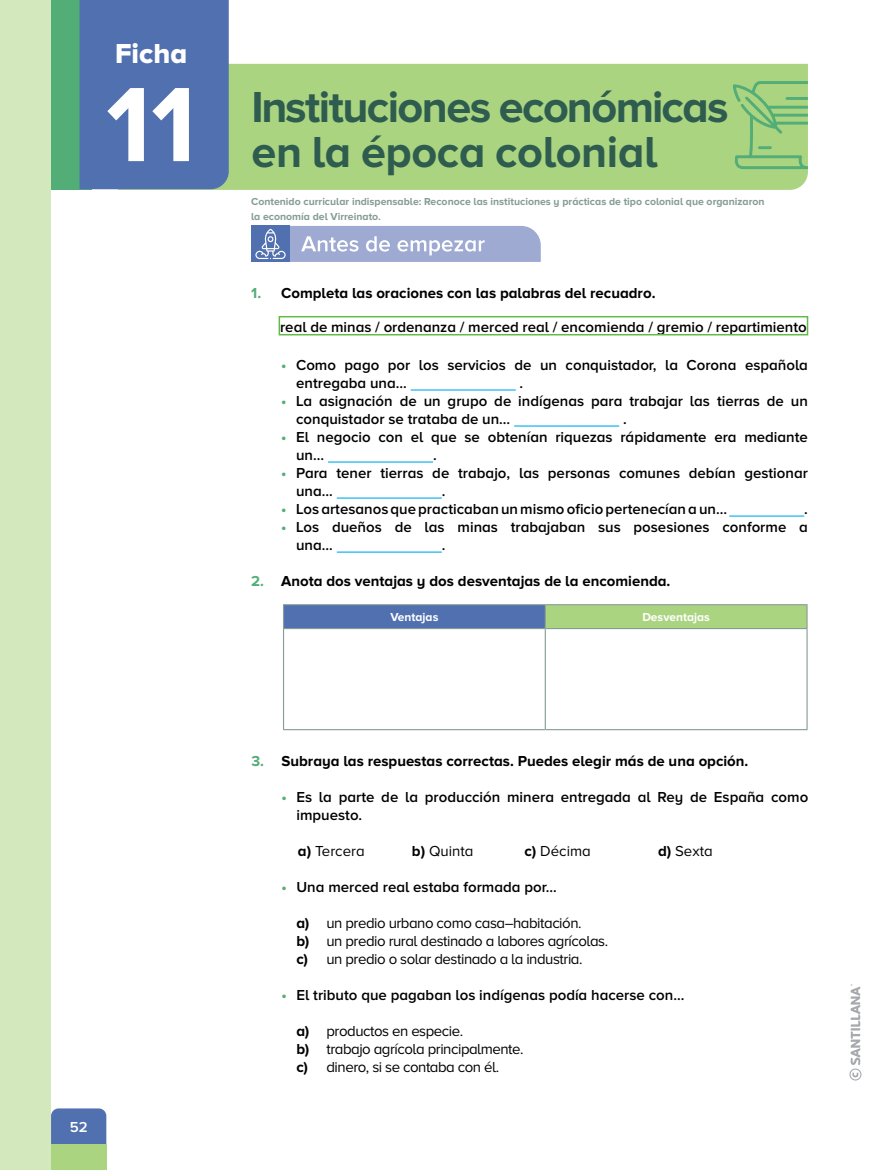
<style>
.page{position:relative;width:893px;height:1170px;background:#fff}
.page>*{position:absolute;margin:0;border:0;box-sizing:border-box;transform-origin:0 0}
.t1{font:700 109.5px "Proxima Nova A";color:#fff}
.t2{font:700 45px "Proxima Nova A";letter-spacing:-.035em;color:#2e5d4f}
.t3{font:700 45px "Proxima Nova A";letter-spacing:-.01em;color:#2e5d4f}
.t4{font:28.5px "Proxima Nova A Extrabld";color:#fff}
.t5{font:600 15px/18px "Proxima Nova A";color:#000}
.t6{font:15px/18px "Proxima Nova A";letter-spacing:-.03em;color:#000}
.t7{font:700 15px "Proxima Nova A";color:#000}
.t8{font:15px "Proxima Nova A";color:#000}
.t9{font:600 15px "Proxima Nova A";color:#fff}
.t10{font:700 12px "Proxima Nova A";color:#fff}
.t11{font:700 10.5px/15px "Proxima Nova A";color:#869c96}
.s1{color:#53ad77}
.s2{font-weight:700;color:#53ad77}
.s3{font-weight:700}
</style>
<div class="page">
<div style="left:118px;top:64px;width:690px;height:126px;background:#abd481"></div>
<svg style="left:733px;top:81px;width:75px;height:88px;background:#95ca7e"></svg>
<div style="left:0;top:0;width:51px;height:1169px;background:#d3e8bc"></div>
<div style="left:51px;top:0;width:41px;height:189px;background:#53ad77"></div>
<div style="left:80px;top:0;width:149px;height:189px;background:#5170b0"></div>
<div style="left:51px;top:1108px;width:55px;height:36px;background:#5170b0"></div>
<div style="left:51px;top:1144px;width:55px;height:25px;background:#abd481"></div>
<div style="left:279px;top:316px;width:529px;height:19px;border:2px solid #62bb46"></div>
<div style="left:284px;top:604px;width:261px;height:24px;background:#5170b0"></div>
<div style="left:545px;top:604px;width:262px;height:24px;background:#abd481"></div>
<hr style="left:545px;top:629px;width:1px;height:100px;background:#869c96">
<hr style="left:806px;top:629px;width:2px;height:100px;background:#869c96">
<hr style="left:283px;top:729px;width:262px;height:1px;background:#869c96">
<hr style="left:545px;top:729px;width:263px;height:1px;background:#869c96">
<hr style="left:283px;top:629px;width:1px;height:100px;background:#869c96">
<svg style="left:283px;top:605px;width:1px;height:23px"></svg>
<hr style="left:283px;top:604px;width:262px;height:1px;background:#869c96">
<hr style="left:283px;top:628px;width:262px;height:1px;background:#869c96">
<hr style="left:545px;top:604px;width:263px;height:1px;background:#869c96">
<svg style="left:545px;top:605px;width:1px;height:23px"></svg>
<hr style="left:806px;top:605px;width:2px;height:23px;background:#869c96">
<hr style="left:545px;top:628px;width:263px;height:1px;background:#869c96">
<svg style="left:251px;top:226px;width:290px;height:36px;background:#a0add3"></svg>
<hr style="left:411px;top:389px;width:105px;height:1px;background:#00aeef">
<hr style="left:514px;top:425px;width:105px;height:1px;background:#00aeef">
<hr style="left:328px;top:461px;width:105px;height:1px;background:#00aeef">
<hr style="left:337px;top:497px;width:105px;height:1px;background:#00aeef">
<hr style="left:729px;top:515px;width:75px;height:1px;background:#00aeef">
<hr style="left:337px;top:551px;width:105px;height:1px;background:#00aeef">
<svg style="left:849px;top:984px;width:12px;height:96px"></svg>
<h3 class="t4" style="left:115px;top:37px;width:74px">Ficha</h3>
<h1 class="t1" style="left:106px;top:62px;width:92px">11</h1>
<p class="t9" style="left:70px;top:1118px;width:19px">52</p>
<h2 class="t2" style="left:252px;top:81px;width:478px">Instituciones económicas</h2>
<h2 class="t3" style="left:252px;top:126px;width:407px">en la época colonial</h2>
<p class="t11" style="left:251px;top:193px;width:515px">Contenido curricular indispensable: Reconoce las instituciones y prácticas de tipo colonial que organizaron la economía del Virreinato.</p>
<p class="t7" style="left:251px;top:284px;width:406px"><span class="s1">1.</span> Completa las oraciones con las palabras del recuadro.</p>
<p class="t5" style="left:280px;top:317px;width:528px">real de minas / ordenanza / merced real / encomienda / gremio / repartimiento</p>
<p class="t5" style="left:296px;top:356px;width:513px;text-indent:-15px"><span class="s2">•</span> Como pago por los servicios de un conquistador, la Corona española entregaba una…</p>
<p class="t5" style="left:520px;top:374px;width:5px">.</p>
<p class="t5" style="left:296px;top:392px;width:513px;text-indent:-15px"><span class="s2">•</span> La asignación de un grupo de indígenas para trabajar las tierras de un conquistador se trataba de un…</p>
<p class="t5" style="left:623px;top:410px;width:5px">.</p>
<p class="t5" style="left:296px;top:428px;width:513px;text-indent:-15px"><span class="s2">•</span> El negocio con el que se obtenían riquezas rápidamente era mediante un…</p>
<p class="t5" style="left:433px;top:446px;width:5px">.</p>
<p class="t5" style="left:296px;top:464px;width:513px;text-indent:-15px"><span class="s2">•</span> Para tener tierras de trabajo, las personas comunes debían gestionar una…</p>
<p class="t5" style="left:442px;top:482px;width:5px">.</p>
<p class="t5" style="left:281px;top:500px;width:447px"><span class="s2">•</span> Los artesanos que practicaban un mismo oficio pertenecían a un…</p>
<p class="t5" style="left:804px;top:500px;width:5px">.</p>
<p class="t5" style="left:296px;top:518px;width:513px;text-indent:-15px"><span class="s2">•</span> Los dueños de las minas trabajaban sus posesiones conforme a una…</p>
<p class="t5" style="left:442px;top:536px;width:5px">.</p>
<p class="t7" style="left:251px;top:572px;width:421px"><span class="s1">2.</span> Anota dos ventajas y dos desventajas de la encomienda.</p>
<p class="t10" style="left:390px;top:610px;width:49px">Ventajas</p>
<p class="t10" style="left:642px;top:610px;width:69px">Desventajas</p>
<p class="t7" style="left:251px;top:752px;width:498px"><span class="s1">3.</span> Subraya las respuestas correctas. Puedes elegir más de una opción.</p>
<p class="t5" style="left:296px;top:788px;width:513px;text-indent:-15px"><span class="s2">•</span> Es la parte de la producción minera entregada al Rey de España como impuesto.</p>
<p class="t8" style="left:298px;top:842px;width:68px"><span class="s3">a)</span> Tercera</p>
<p class="t6" style="left:412px;top:842px;width:63px"><span class="s3">b)</span> Quinta</p>
<p class="t6" style="left:524px;top:842px;width:68px"><span class="s3">c)</span> Décima</p>
<p class="t6" style="left:658px;top:842px;width:56px"><span class="s3">d)</span> Sexta</p>
<p class="t5" style="left:281px;top:878px;width:277px"><span class="s2">•</span> Una merced real estaba formada por…</p>
<p class="t6" style="left:296px;top:914px;width:313px"><span class="s3">a)</span> un predio urbano como casa–habitación.<br><span class="s3">b)</span> un predio rural destinado a labores agrícolas. <span class="s3">c)</span> un predio o solar destinado a la industria.</p>
<p class="t5" style="left:281px;top:986px;width:404px"><span class="s2">•</span> El tributo que pagaban los indígenas podía hacerse con…</p>
<p class="t6" style="left:296px;top:1022px;width:229px"><span class="s3">a)</span> productos en especie.<br><span class="s3">b)</span> trabajo agrícola principalmente. <span class="s3">c)</span> dinero, si se contaba con él.</p>
</div>
